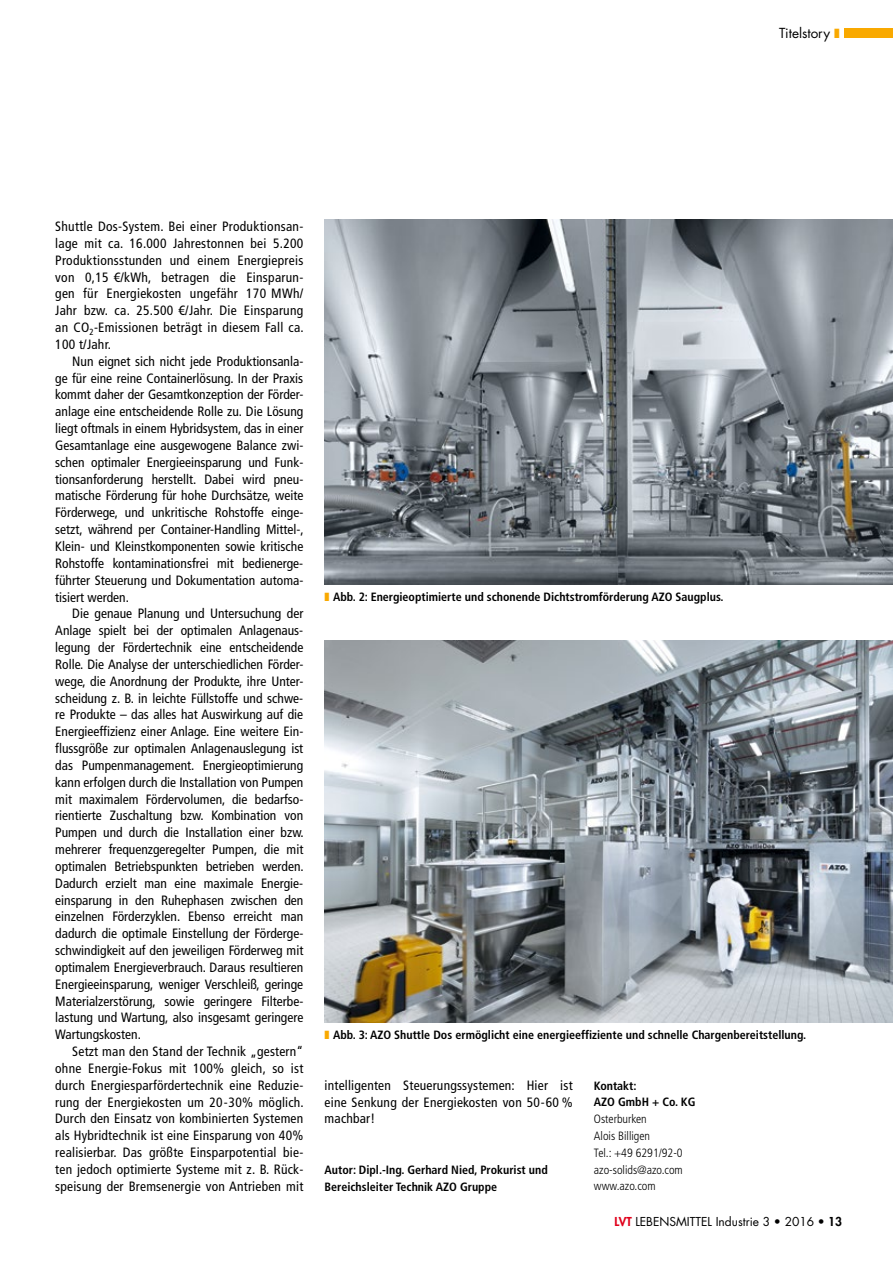
<style>
.page{position:relative;width:893px;height:1263px;background:#fff}
.page>*{position:absolute;margin:0;border:0;box-sizing:border-box;transform-origin:0 0}
.t1{font:condensed 13.5px/16.8px "Frutiger LT Std";letter-spacing:.015em;color:#000;text-align:justify}
.t2{font:13.5px "Futura Std";color:#000}
.t3{font:700 condensed 12px/16.8px "Frutiger LT Std";color:#000}
.t4{font:300 condensed 12px/16.8px "Frutiger LT Std";color:#000}
.t5{font:12px "Futura Std";color:#000}
.s1{color:#f9a900}
.s2{font-weight:800;color:#e0001b}
.s3{font-weight:800}
</style>
<div class="page">
<img style="left:325px;top:220px;width:568px;height:365px">
<img style="left:325px;top:641px;width:568px;height:381px">
<div style="left:845px;top:28px;width:48px;height:10px;background:#f9a900"></div>
<p class="t2" style="left:779px;top:24px;width:62px">Titelstory <span class="s1">❚</span></p>
<p class="t1" style="left:55px;top:218px;width:250px">Shuttle Dos-System. Bei einer Produktionsan&shy;lage mit ca. 16.000 Jahrestonnen bei 5.200<br>Produktionsstunden und einem Energiepreis von 0,15 €/kWh, betragen die Einsparun&shy;gen für Energiekosten ungefähr 170 MWh/ Jahr bzw. ca. 25.500 €/Jahr. Die Einsparung an CO<sub>2</sub>-Emissionen beträgt in diesem Fall ca.<br>100 t/Jahr.</p>
<p class="t1" style="left:55px;top:353px;width:250px;text-indent:17px">Nun eignet sich nicht jede Produktionsanla&shy;ge für eine reine Containerlösung. In der Praxis kommt daher der Gesamtkonzeption der Förder&shy;anlage eine entscheidende Rolle zu. Die Lösung liegt oftmals in einem Hybridsystem, das in einer Gesamtanlage eine ausgewogene Balance zwi&shy;schen optimaler Energieeinsparung und Funk&shy;tionsanforderung herstellt. Dabei wird pneu&shy;matische Förderung für hohe Durchsätze, weite Förderwege, und unkritische Rohstoffe einge&shy;setzt, während per Container-Handling Mittel-, Klein- und Kleinstkomponenten sowie kritische Rohstoffe kontaminationsfrei mit bedienerge&shy;führter Steuerung und Dokumentation automa&shy;tisiert werden.</p>
<p class="t1" style="left:55px;top:605px;width:250px;text-indent:17px">Die genaue Planung und Untersuchung der Anlage spielt bei der optimalen Anlagenaus&shy;legung der Fördertechnik eine entscheidende Rolle. Die Analyse der unterschiedlichen Förder&shy;wege, die Anordnung der Produkte, ihre Unter&shy;scheidung z. B. in leichte Füllstoffe und schwe&shy;re Produkte – das alles hat Auswirkung auf die Energieeffizienz einer Anlage. Eine weitere Ein&shy;flussgröße zur optimalen Anlagenauslegung ist das Pumpenmanagement. Energieoptimierung kann erfolgen durch die Installation von Pumpen mit maximalem Fördervolumen, die bedarfso&shy;rientierte Zuschaltung bzw. Kombination von Pumpen und durch die Installation einer bzw. mehrerer frequenzgeregelter Pumpen, die mit optimalen Betriebspunkten betrieben werden.<br>Dadurch erzielt man eine maximale Energie&shy;einsparung in den Ruhephasen zwischen den einzelnen Förderzyklen. Ebenso erreicht man dadurch die optimale Einstellung der Förderge&shy;schwindigkeit auf den jeweiligen Förderweg mit optimalem Energieverbrauch. Daraus resultieren Energieeinsparung, weniger Verschleiß, geringe Materialzerstörung, sowie geringere Filterbe&shy;lastung und Wartung, also insgesamt geringere Wartungskosten.</p>
<p class="t1" style="left:55px;top:1043px;width:250px;text-indent:17px">Setzt man den Stand der Technik „gestern“ ohne Energie-Fokus mit 100% gleich, so ist durch Energiesparfördertechnik eine Reduzie&shy;rung der Energiekosten um 20-30% möglich.<br>Durch den Einsatz von kombinierten Systemen als Hybridtechnik ist eine Einsparung von 40% realisierbar. Das größte Einsparpotential bie&shy;ten jedoch optimierte Systeme mit z. B. Rück&shy;speisung der Bremsenergie von Antrieben mit</p>
<p class="t3" style="left:325px;top:589px;width:401px"><span class="s1">❚</span> Abb. 2: Energieoptimierte und schonende Dichtstromförderung AZO Saugplus.</p>
<p class="t3" style="left:325px;top:1026px;width:483px"><span class="s1">❚</span> Abb. 3: AZO Shuttle Dos ermöglicht eine energieeffiziente und schnelle Chargenbereitstellung.</p>
<p class="t1" style="left:325px;top:1077px;width:250px">intelligenten Steuerungssystemen: Hier ist eine Senkung der Energiekosten von 50-60 % machbar!</p>
<p class="t3" style="left:325px;top:1161px;width:225px">Autor: Dipl.-Ing. Gerhard Nied, Prokurist und<br>Bereichsleiter Technik AZO Gruppe</p>
<p class="t3" style="left:594px;top:1077px;width:103px">Kontakt:<br>AZO GmbH + Co. KG</p>
<p class="t4" style="left:594px;top:1111px;width:90px">Osterburken<br>Alois Billigen<br>Tel.: +49 6291/92-0 azo-solids@azo.com www.azo.com</p>
<p class="t5" style="left:614px;top:1214px;width:229px"><span class="s2">LVT</span> LEBENSMITTEL Industrie 3 • 2016 <span class="s3">• 13</span></p>
</div>
